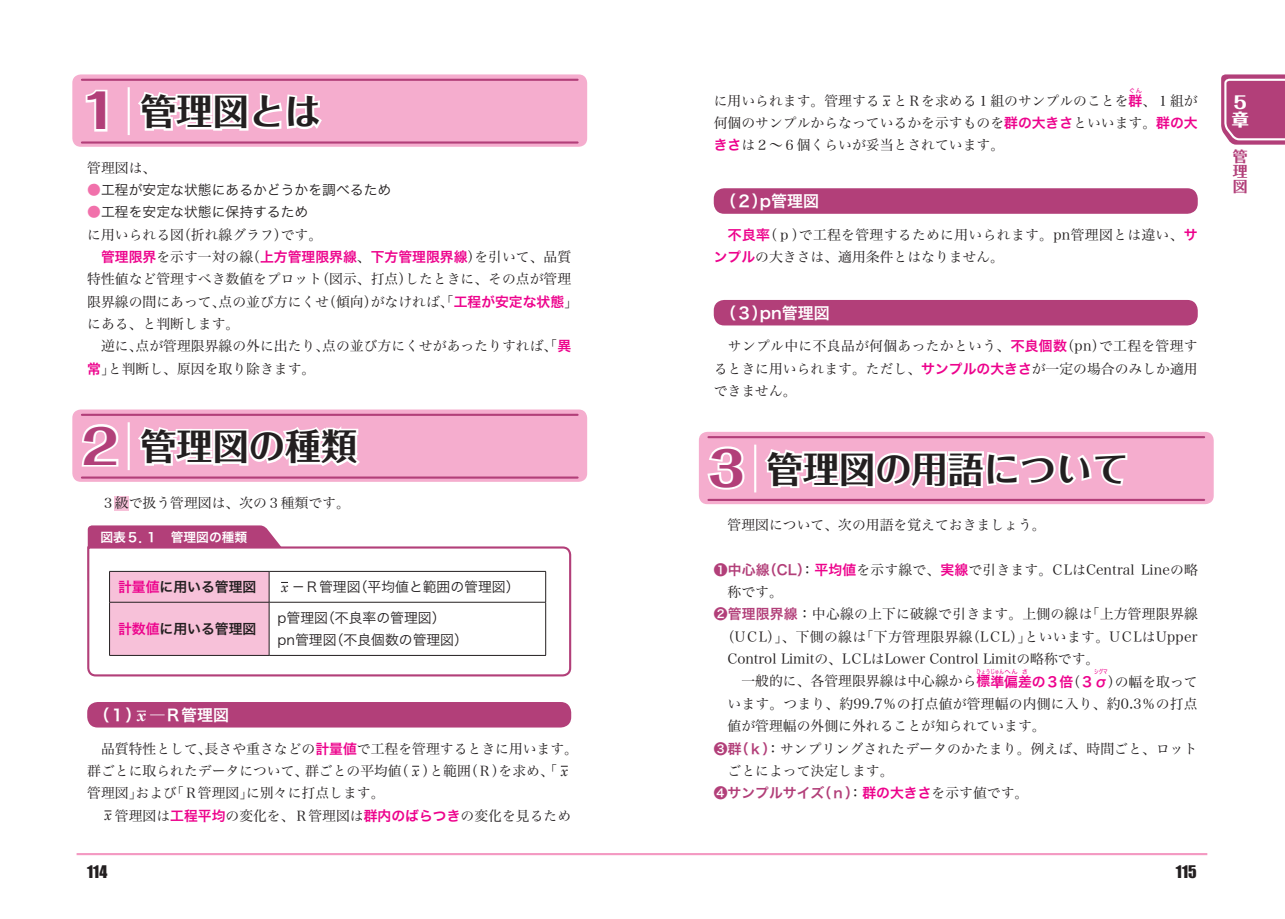
<style>
.page{position:relative;width:1285px;height:919px;background:#fff}
.page>*{position:absolute;margin:0;border:0;box-sizing:border-box;transform-origin:0 0}
.t1{font:800 46.8px "Folk Pro";color:#b23f79}
.t2{font:700 36.15px "Folk Pro";color:#231f20}
.t3{font:800 16.95px/16.8px "Folk Pro";color:#fff}
.t4{font:15.9px "Hira Kaku Std N W6";color:#fff}
.t5{font:15.9px "Impact";color:#231f20}
.t6{font:700 14.85px/14.9px "Folk Pro";color:#b23f79;text-align:justify}
.本文{font:13.8px/22.4px "Hira Min Pro N W3";color:#231f20}
.本文-2{font:13.8px/22.4px "Hira Min Pro N W3";letter-spacing:.02em;color:#231f20}
.本文-3{font:13.8px "Hira Kaku Std N W3";color:#231f20}
.本文-4{font:13.8px "Hira Min Pro N W3";letter-spacing:.025em;color:#231f20}
.カコミ内{font:13.8px "Hira Kaku Std N W3";color:#231f20}
.本文-5{font:13.8px "Hira Kaku Std N W6";color:#b23f79}
.カコミ内-2{font:13.8px "Hira Kaku Std N W6";color:#231f20}
.図表見出{font:12.75px "Hira Kaku Std N W6";color:#fff}
.本文-6{font:6.45px "Hira Kaku Std N W4";color:#ed028c;scale:.72 1}
.本文-7{font:6.45px "Hira Kaku Std N W4";color:#ed028c}
.s1{font-family:"Hira Min Pro N W3";color:#f171ab}
.s2{font-family:"Hira Kaku Std N W6";color:#ed028c}
.s3{color:#ed028c}
.s4{font-family:"Century Schoolbook";font-style:italic}
.s5{font-family:"Century Schoolbook";font-weight:700;font-style:italic}
.s6{font-family:"Hira Kaku Std N W6";color:#b23f79}
.s7{font-family:"Hira Min Pro N W3";color:#231f20}
</style>
<div class="page">
<hr style="left:77px;top:853px;width:1129px;height:2px;background:#f499c2">
<svg style="left:1221px;top:74px;width:63px;height:71px"></svg>
<div style="left:114px;top:495px;width:15px;height:15px;background:#f7c1d9"></div>
<div style="left:713px;top:188px;width:484px;height:26px;background:#b23f79;border-radius:10px"></div>
<div style="left:713px;top:300px;width:484px;height:25px;background:#b23f79;border-radius:10px"></div>
<div style="left:87px;top:702px;width:484px;height:25px;background:#b23f79;border-radius:10px"></div>
<div style="left:72px;top:74px;width:515px;height:73px;background:#f5adce;border-radius:9px"></div>
<div style="left:72px;top:409px;width:515px;height:73px;background:#f5adce;border-radius:9px"></div>
<div style="left:698px;top:432px;width:515px;height:72px;background:#f5adce;border-radius:9px"></div>
<hr style="left:82px;top:79px;width:495px;height:2px;background:#b23f79">
<hr style="left:82px;top:414px;width:495px;height:2px;background:#b23f79">
<hr style="left:708px;top:436px;width:495px;height:2px;background:#b23f79">
<hr style="left:82px;top:141px;width:495px;height:3px;background:#b23f79">
<hr style="left:82px;top:476px;width:495px;height:2px;background:#b23f79">
<hr style="left:708px;top:499px;width:495px;height:2px;background:#b23f79">
<hr style="left:128px;top:87px;width:2px;height:48px;background:#fff">
<hr style="left:128px;top:422px;width:2px;height:48px;background:#fff">
<hr style="left:754px;top:444px;width:2px;height:48px;background:#fff">
<svg style="left:85px;top:89px;width:23px;height:43px"></svg>
<svg style="left:81px;top:424px;width:38px;height:43px"></svg>
<svg style="left:707px;top:446px;width:38px;height:44px"></svg>
<svg style="left:135px;top:74px;width:189px;height:57px"></svg>
<svg style="left:138px;top:426px;width:222px;height:40px"></svg>
<svg style="left:764px;top:449px;width:364px;height:40px"></svg>
<svg style="left:87px;top:545px;width:485px;height:132px"></svg>
<hr style="left:269px;top:571px;width:277px;height:1px;background:#231f20">
<hr style="left:545px;top:571px;width:1px;height:31px;background:#231f20">
<hr style="left:269px;top:602px;width:277px;height:1px;background:#231f20">
<hr style="left:545px;top:602px;width:1px;height:53px;background:#231f20">
<hr style="left:109px;top:655px;width:160px;height:1px;background:#231f20">
<hr style="left:269px;top:655px;width:277px;height:1px;background:#231f20">
<svg style="left:88px;top:525px;width:222px;height:130px"></svg>
<p class="t1" style="left:82px;top:72px;width:37px">1</p>
<p class="t2" style="left:140px;top:81px;width:182px">管理図とは</p>
<p class="本文" style="left:87px;top:155px;width:71px">管理図は、</p>
<p class="本文-3" style="left:87px;top:179px;width:306px"><span class="s1">●</span>工程が安定な状態にあるかどうかを調べるため</p>
<p class="本文-3" style="left:87px;top:202px;width:223px"><span class="s1">●</span>工程を安定な状態に保持するため</p>
<p class="本文" style="left:87px;top:222px;width:236px">に用いられる図（折れ線グラフ）です。</p>
<p class="本文" style="left:87px;top:244px;width:492px;text-indent:14px"><span class="s2">管理限界</span>を示す一対の線（<span class="s2">上方管理限界線</span>、<span class="s2">下方管理限界線</span>）を引いて、品質特性値など管理すべき数値をプロット（図示、打点）したときに、その点が管理限界線の間にあって、点の並び方にくせ（傾向）がなければ、「<span class="s2">工程が安定な状態</span>」にある、と判断します。</p>
<p class="本文" style="left:87px;top:334px;width:485px">　逆に、点が管理限界線の外に出たり、点の並び方にくせがあったりすれば、「<span class="s2">異常</span>」と判断し、原因を取り除きます。</p>
<p class="t1" style="left:82px;top:406px;width:37px">2</p>
<p class="t2" style="left:140px;top:416px;width:218px">管理図の種類</p>
<p class="本文" style="left:87px;top:490px;width:264px">　３級で扱う管理図は、次の３種類です。</p>
<p class="図表見出" style="left:100px;top:527px;width:148px">図表５．１　管理図の種類</p>
<p class="カコミ内-2" style="left:118px;top:576px;width:140px"><span class="s3">計量値</span>に用いる管理図</p>
<p class="本文-3" style="left:281px;top:576px;width:240px"><span class="s4">x</span> − Ｒ管理図（平均値と範囲の管理図）</p>
<p class="カコミ内-2" style="left:118px;top:618px;width:140px"><span class="s3">計数値</span>に用いる管理図</p>
<p class="カコミ内" style="left:277px;top:607px;width:169px">p管理図（不良率の管理図）</p>
<p class="カコミ内" style="left:277px;top:629px;width:192px">pn管理図（不良個数の管理図）</p>
<p class="t4" style="left:93px;top:702px;width:137px">（１）<span class="s5">x</span> ―Ｒ管理図</p>
<p class="本文" style="left:87px;top:735px;width:492px;text-indent:14px">品質特性として、長さや重さなどの<span class="s2">計量値</span>で工程を管理するときに用います。群ごとに取られたデータについて、群ごとの平均値（ <span class="s4">x</span> ）と範囲（Ｒ）を求め、「 <span class="s4">x</span>管理図」および「Ｒ管理図」に別々に打点します。</p>
<p class="本文" style="left:104px;top:802px;width:468px"><span class="s4">x</span> 管理図は<span class="s2">工程平均</span>の変化を、Ｒ管理図は<span class="s2">群内のばらつき</span>の変化を見るため</p>
<p class="本文-7" style="left:1128px;top:85px;width:15px">ぐん</p>
<p class="本文" style="left:713px;top:110px;width:485px">何個のサンプルからなっているかを示すものを<span class="s2">群の大きさ</span>といいます。<span class="s2">群の大きさ</span>は２～６個くらいが妥当とされています。</p>
<p class="本文" style="left:713px;top:88px;width:485px">に用いられます。管理する <span class="s4">x</span> とＲを求める１組のサンプルのことを<span class="s2">群</span>、１組が</p>
<p class="t4" style="left:720px;top:189px;width:100px">（２）p管理図</p>
<p class="本文-2" style="left:713px;top:222px;width:485px;text-indent:14px"><span class="s2">不良率</span>（ｐ）で工程を管理するために用いられます。pn管理図とは違い、<span class="s2">サンプル</span>の大きさは、適用条件とはなりません。</p>
<p class="t4" style="left:720px;top:300px;width:111px">（３）pn管理図</p>
<p class="本文" style="left:713px;top:334px;width:485px;text-align:justify;text-indent:14px">サンプル中に不良品が何個あったかという、<span class="s2">不良個数</span>（pn）で工程を管理するときに用いられます。ただし、<span class="s2">サンプルの大きさ</span>が一定の場合のみしか適用できません。</p>
<p class="t1" style="left:708px;top:429px;width:37px">3</p>
<p class="t2" style="left:766px;top:438px;width:363px">管理図の用語について</p>
<p class="本文" style="left:713px;top:512px;width:333px">　管理図について、次の用語を覚えておきましょう。</p>
<p class="本文" style="left:727px;top:557px;width:471px;text-indent:-14px"><span class="s6">❶中心線（CL）</span>：<span class="s2">平均値</span>を示す線で、<span class="s2">実線</span>で引きます。CLはCentral Lineの略称です。</p>
<p class="本文" style="left:713px;top:602px;width:485px"><span class="s6">❷管理限界線</span>：中心線の上下に破線で引きます。上側の線は「上方管理限界線</p>
<p class="本文-4" style="left:720px;top:624px;width:478px">（UCL）」、下側の線は「下方管理限界線（LCL）」といいます。UCLはUpper</p>
<p class="本文" style="left:727px;top:646px;width:373px">Control Limitの、LCLはLower Control Limitの略称です。</p>
<p class="本文" style="left:713px;top:668px;width:485px">　　一般的に、各管理限界線は中心線から<span class="s2">標準偏差の３倍</span>（<span class="s2">３σ</span>）の幅を取って</p>
<p class="本文-6" style="left:976px;top:666px;width:59px">ひょうじゅんへん</p>
<p class="本文-7" style="left:1021px;top:666px;width:8px">さ</p>
<p class="本文-6" style="left:1093px;top:666px;width:21px">シグマ</p>
<p class="本文" style="left:727px;top:691px;width:471px">います。つまり、約99.7％の打点値が管理幅の内側に入り、約0.3％の打点値が管理幅の外側に外れることが知られています。</p>
<p class="本文" style="left:727px;top:735px;width:471px;text-indent:-14px"><span class="s6">❸群（ｋ）</span>：サンプリングされたデータのかたまり。例えば、時間ごと、ロットごとによって決定します。</p>
<p class="本文-5" style="left:713px;top:782px;width:316px">❹サンプルサイズ（ｎ）<span class="s7">：</span><span class="s3">群の大きさ</span><span class="s7">を示す値です。</span></p>
<p class="t5" style="left:87px;top:859px;width:22px">114</p>
<p class="t5" style="left:1175px;top:859px;width:22px">115</p>
<p class="t3" style="left:1231px;top:92px;width:18px">５章</p>
<p class="t6" style="left:1232px;top:147px;width:16px">管理図</p>
</div>
